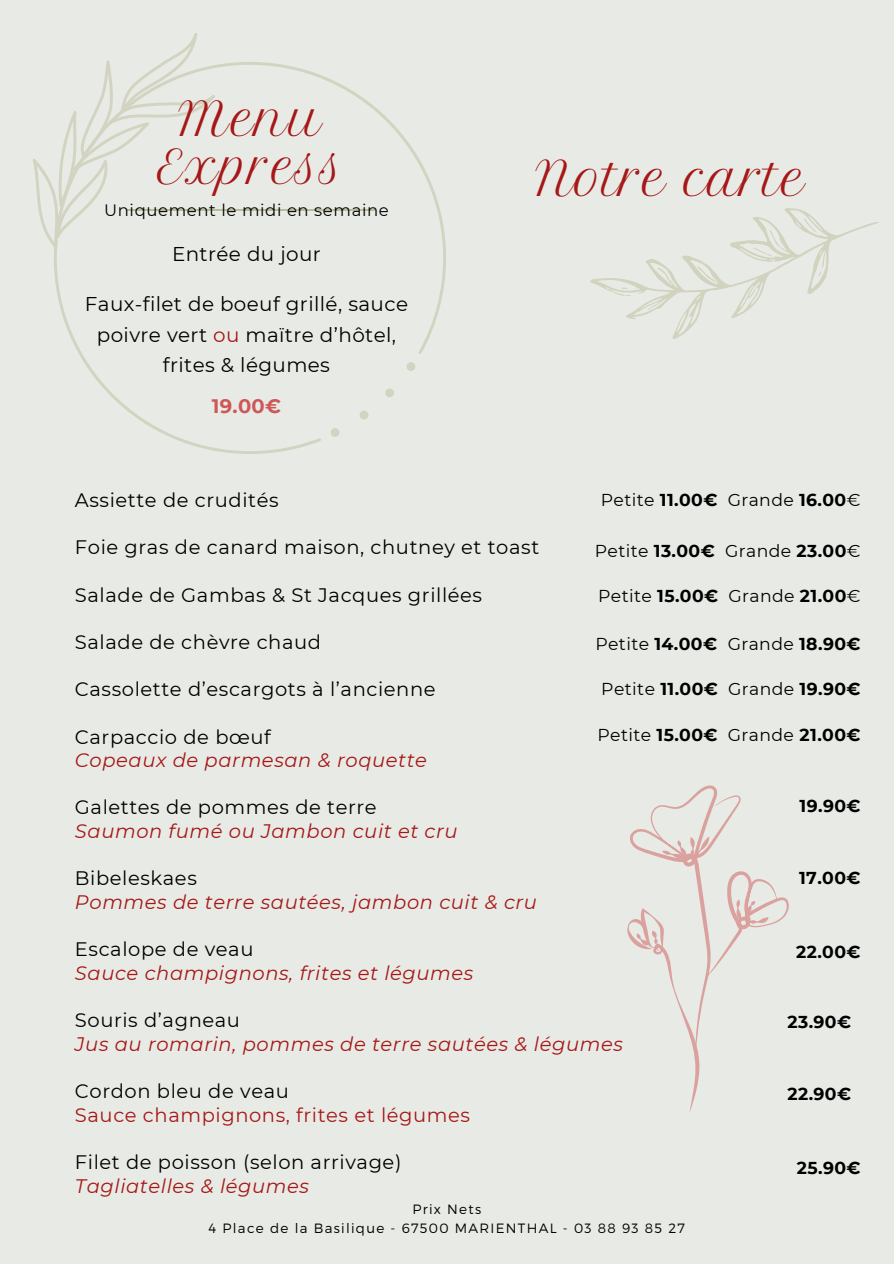
<style>
.page{position:relative;width:894px;height:1264px;background:#fff}
.page>*{position:absolute;margin:0;border:0;box-sizing:border-box;transform-origin:0 0}
.t1{font:46.05px "Petit Formal Script";letter-spacing:.01em;color:#a61717}
.t2{font:45px/48.3px "Petit Formal Script";letter-spacing:.04em;color:#a61717;text-align:center}
.t3{font:19.95px/30.3px "Montserrat";letter-spacing:.02em;color:#000;text-align:center}
.t4{font:italic 19.5px/23.7px "Montserrat";letter-spacing:.03em;color:#a61717}
.t5{font:19.5px/23.7px "Montserrat";letter-spacing:.03em;color:#000}
.t6{font:19.5px/23.7px "Montserrat";letter-spacing:.03em;color:#a61717}
.t7{font:700 19.5px "Montserrat";color:#cd5858}
.t8{font:17.25px "Montserrat";letter-spacing:.025em;color:#000}
.t9{font:700 17.25px "Montserrat";letter-spacing:.02em;color:#000}
.t10{font:16.5px "Montserrat";letter-spacing:.035em;color:#000}
.t11{font:300 13.5px "Montserrat";letter-spacing:.095em;color:#000}
.s1{color:#a61717}
.s2{font-style:normal;color:#000}
.s3{color:#000}
.s4{font-style:italic;color:#a61717}
.s5{font-weight:700}
</style>
<div class="page">
<div style="left:0;top:0;width:893px;height:1263px;background:#e8ebe5"></div>
<svg style="left:54px;top:106px;width:391px;height:348px"></svg>
<svg style="left:330px;top:428px;width:9px;height:9px"></svg>
<svg style="left:359px;top:410px;width:9px;height:9px"></svg>
<svg style="left:385px;top:388px;width:9px;height:9px"></svg>
<svg style="left:406px;top:362px;width:9px;height:9px"></svg>
<svg style="left:627px;top:785px;width:161px;height:326px"></svg>
<svg style="left:33px;top:33px;width:341px;height:215px"></svg>
<svg style="left:590px;top:208px;width:289px;height:131px"></svg>
<svg style="left:753px;top:230px;width:29px;height:28px"></svg>
<svg style="left:802px;top:217px;width:14px;height:17px"></svg>
<svg style="left:612px;top:285px;width:19px;height:15px"></svg>
<svg style="left:815px;top:252px;width:16px;height:24px"></svg>
<svg style="left:696px;top:262px;width:21px;height:25px"></svg>
<h3 class="t2" style="left:157px;top:95px;width:188px">Menu<br>Express</h3>
<h4 class="t10" style="left:104px;top:200px;width:286px">Uniquement le midi en semaine</h4>
<h3 class="t3" style="left:172px;top:238px;width:150px">Entrée du jour</h3>
<h3 class="t3" style="left:85px;top:289px;width:325px">Faux-filet de boeuf grillé, sauce poivre vert <span class="s1">ou</span> maïtre d’hôtel, frites &amp; légumes</h3>
<h3 class="t7" style="left:211px;top:394px;width:71px">19.00€</h3>
<h3 class="t1" style="left:535px;top:150px;width:272px">Notre carte</h3>
<p class="t5" style="left:75px;top:488px;width:205px">Assiette de crudités</p>
<h1 class="t5" style="left:75px;top:535px;width:465px">Foie gras de canard maison, chutney et toast</h1>
<h5 class="t5" style="left:75px;top:583px;width:408px">Salade de Gambas &amp; St Jacques grillées</h5>
<h3 class="t5" style="left:75px;top:630px;width:247px">Salade de chèvre chaud</h3>
<h3 class="t5" style="left:75px;top:677px;width:362px">Cassolette d’escargots à l’ancienne</h3>
<h2 class="t4" style="left:75px;top:724px;width:353px"><span class="s2">Carpaccio de bœuf<br></span>Copeaux de parmesan &amp; roquette</h2>
<p class="t4" style="left:75px;top:795px;width:384px"><span class="s2">Galettes de pommes de terre<br></span>Saumon fumé ou Jambon cuit et cru</p>
<h1 class="t4" style="left:75px;top:866px;width:463px"><span class="s2">Bibeleskaes<br></span>Pommes de terre sautées, jambon cuit &amp; cru</h1>
<h5 class="t4" style="left:75px;top:937px;width:400px"><span class="s2">Escalope de veau<br></span>Sauce champignons, frites et légumes</h5>
<h3 class="t4" style="left:75px;top:1008px;width:549px"><span class="s2">Souris d’agneau<br></span>Jus au romarin, pommes de terre sautées &amp; légumes</h3>
<h3 class="t6" style="left:75px;top:1079px;width:396px"><span class="s3">Cordon bleu de veau<br></span>Sauce champignons, frites et légumes</h3>
<h3 class="t5" style="left:75px;top:1150px;width:328px">Filet de poisson (selon arrivage)<br><span class="s4">Tagliatelles &amp; légumes</span></h3>
<h3 class="t8" style="left:600px;top:489px;width:261px">Petite <span class="s5">11.00€</span> Grande <span class="s5">16.00</span>€</h3>
<h4 class="t8" style="left:594px;top:540px;width:267px">Petite <span class="s5">13.00€</span> Grande <span class="s5">23.00</span>€</h4>
<h3 class="t8" style="left:598px;top:585px;width:264px">Petite <span class="s5">15.00€</span> Grande <span class="s5">21.00</span>€</h3>
<h3 class="t8" style="left:595px;top:633px;width:266px">Petite <span class="s5">14.00€</span> Grande <span class="s5">18.90€</span></h3>
<h5 class="t8" style="left:601px;top:678px;width:261px">Petite <span class="s5">11.00€</span> Grande <span class="s5">19.90€</span></h5>
<h5 class="t8" style="left:597px;top:723px;width:264px">Petite <span class="s5">15.00€</span> Grande <span class="s5">21.00€</span></h5>
<h5 class="t9" style="left:799px;top:795px;width:62px">19.90€</h5>
<h5 class="t9" style="left:798px;top:867px;width:63px">17.00€</h5>
<h5 class="t9" style="left:796px;top:941px;width:66px">22.00€</h5>
<p class="t9" style="left:787px;top:1011px;width:65px">23.90€</p>
<h4 class="t9" style="left:787px;top:1083px;width:65px">22.90€</h4>
<h4 class="t9" style="left:796px;top:1157px;width:65px">25.90€</h4>
<h4 class="t11" style="left:412px;top:1200px;width:70px">Prix Nets</h4>
<h4 class="t11" style="left:208px;top:1219px;width:478px">4 Place de la Basilique - 67500 MARIENTHAL - 03 88 93 85 27</h4>
</div>
